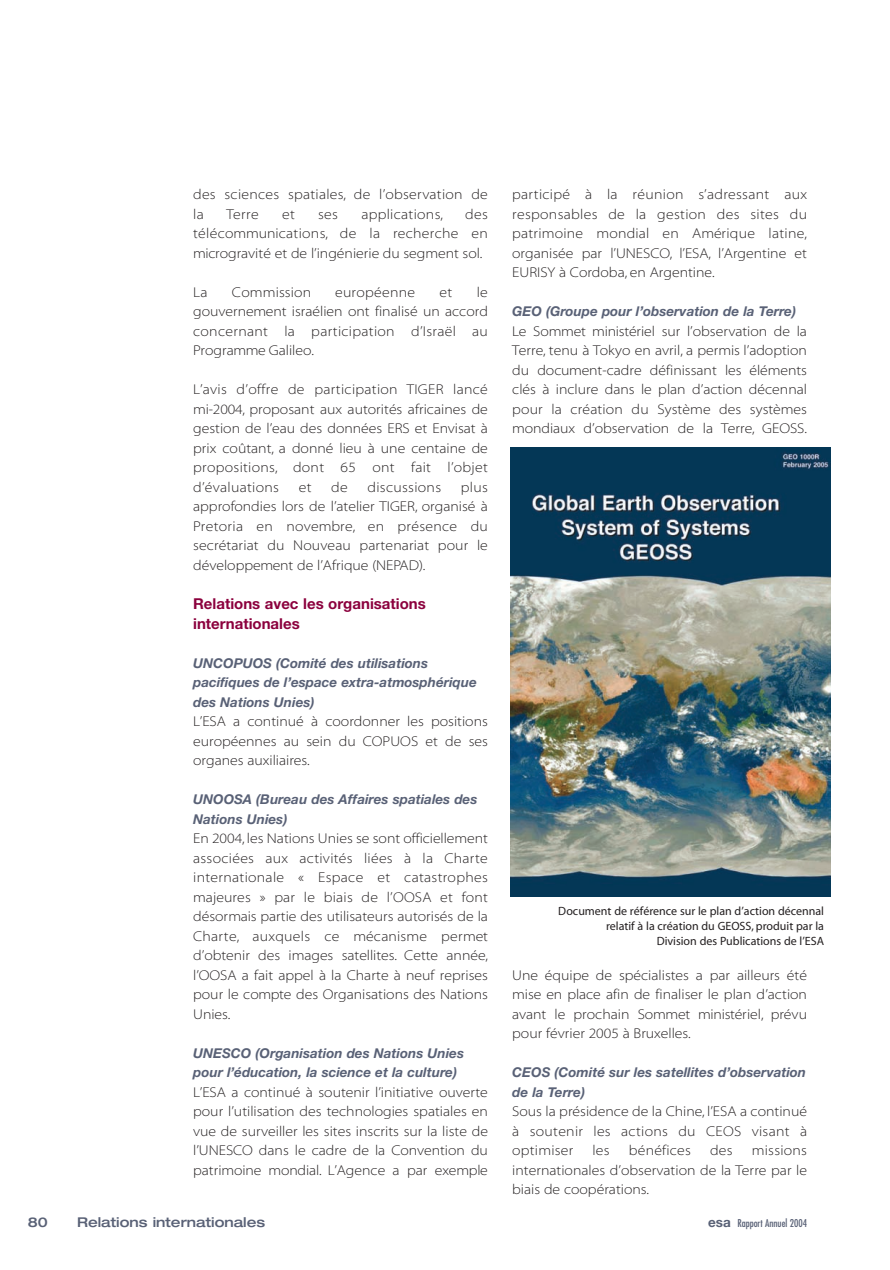
<style>
.page{position:relative;width:890px;height:1270px;background:#fff}
.page>*{position:absolute;margin:0;border:0;box-sizing:border-box;transform-origin:0 0}
.t1{font:700 15px/19.5px "Helvetica Neue";color:#8b003d}
.t2{font:14.25px/19.5px "Myriad MM 215 700";color:#231f20;text-align:justify}
.t3{font:14.25px/19.5px "Myriad MM 215 700";letter-spacing:.02em;color:#231f20}
.t4{font:italic 700 13.5px/19.5px "Helvetica Neue";color:#596176}
.t5{font:500 expanded 13.5px "Helvetica Neue";color:#596176}
.t6{font:12px/15px "Myriad MM 400 600";color:#231f20;text-align:right}
.t7{font:condensed 10.5px "Futura";color:#596176}
.s1{font-family:"Helvetica Neue";font-weight:700;font-stretch:normal;font-size:13.5px}
</style>
<div class="page">
<img style="left:510px;top:447px;width:321px;height:450px">
<p class="t3" style="left:193px;top:186px;width:296px">des sciences spatiales, de l’observation de la</p>
<p class="t2" style="left:193px;top:205px;width:296px;text-indent:272px">des télécommunications, de la recherche en microgravité et de l’ingénierie du segment sol.</p>
<p class="t2" style="left:193px;top:283px;width:16px">La</p>
<p class="t2" style="left:232px;top:283px;width:81px">Commission</p>
<p class="t3" style="left:335px;top:283px;width:81px">européenne</p>
<p class="t2" style="left:439px;top:283px;width:14px">et</p>
<p class="t2" style="left:226px;top:205px;width:34px">Terre</p>
<p class="t2" style="left:282px;top:205px;width:14px">et</p>
<p class="t2" style="left:318px;top:205px;width:21px">ses</p>
<p class="t3" style="left:361px;top:205px;width:83px">applications,</p>
<p class="t2" style="left:193px;top:283px;width:296px;text-indent:283px">le gouvernement israélien ont finalisé un accord concernant la participation d’Israël au Programme Galileo.</p>
<p class="t2" style="left:193px;top:381px;width:296px">L’avis d’offre de participation TIGER lancé mi-2004, proposant aux autorités africaines de gestion de l’eau des données ERS et Envisat à prix coûtant, a donné lieu à une centaine de propositions, dont 65 ont fait l’objet d’évaluations</p>
<p class="t2" style="left:193px;top:478px;width:296px;text-indent:268px">plus approfondies lors de l’atelier TIGER, organisé à Pretoria en novembre, en présence du secrétariat du Nouveau partenariat pour le développement de l’Afrique (NEPAD).</p>
<p class="t1" style="left:193px;top:595px;width:234px">Relations avec les organisations internationales</p>
<p class="t4" style="left:193px;top:654px;width:285px">UNCOPUOS (Comité des utilisations pacifiques de l’espace extra-atmosphérique des Nations Unies)</p>
<p class="t2" style="left:193px;top:712px;width:296px">L’ESA a continué à coordonner les positions européennes au sein du COPUOS et de ses organes auxiliaires.</p>
<p class="t4" style="left:193px;top:790px;width:286px">UNOOSA (Bureau des Affaires spatiales des<br>Nations Unies)</p>
<p class="t2" style="left:193px;top:829px;width:296px">En 2004, les Nations Unies se sont officiellement associées aux activités liées à la Charte internationale « Espace et catastrophes majeures » par le biais de l’OOSA et font désormais partie des utilisateurs autorisés de la Charte, auxquels ce mécanisme permet d’obtenir des images satellites. Cette année, l’OOSA a fait appel à la Charte à neuf reprises pour le compte des Organisations des Nations Unies.</p>
<p class="t4" style="left:193px;top:1044px;width:272px">UNESCO (Organisation des Nations Unies pour l’éducation, la science et la culture)</p>
<p class="t2" style="left:193px;top:1083px;width:296px">L’ESA a continué à soutenir l’initiative ouverte pour l’utilisation des technologies spatiales en vue de surveiller les sites inscrits sur la liste de l’UNESCO dans le cadre de la Convention du patrimoine mondial. L’Agence a par exemple</p>
<p class="t2" style="left:299px;top:478px;width:14px">et</p>
<p class="t2" style="left:331px;top:478px;width:18px">de</p>
<p class="t3" style="left:367px;top:478px;width:75px">discussions</p>
<p class="t2" style="left:512px;top:186px;width:296px">participé à la réunion s’adressant aux responsables de la gestion des sites du patrimoine mondial en Amérique latine, organisée par l’UNESCO, l’ESA, l’Argentine et EURISY à Cordoba, en Argentine.</p>
<p class="t4" style="left:512px;top:303px;width:285px">GEO (Groupe pour l’observation de la Terre)</p>
<p class="t2" style="left:512px;top:322px;width:296px">Le Sommet ministériel sur l’observation de la Terre, tenu à Tokyo en avril, a permis l’adoption du document-cadre définissant les éléments clés à inclure dans le plan d’action décennal pour la création du Système des systèmes mondiaux d’observation de la Terre, GEOSS.</p>
<p class="t6" style="left:558px;top:903px;width:267px">Document de référence sur le plan d’action décennal relatif à la création du GEOSS, produit par la<br>Division des Publications de l’ESA</p>
<p class="t2" style="left:512px;top:966px;width:296px">Une équipe de spécialistes a par ailleurs été mise en place afin de finaliser le plan d’action avant le prochain Sommet ministériel, prévu pour février 2005 à Bruxelles.</p>
<p class="t4" style="left:512px;top:1063px;width:295px">CEOS (Comité sur les satellites d’observation de la Terre)</p>
<p class="t2" style="left:512px;top:1102px;width:296px">Sous la présidence de la Chine, l’ESA a continué à soutenir les actions du CEOS visant à optimiser</p>
<p class="t2" style="left:592px;top:1141px;width:19px">les</p>
<p class="t2" style="left:628px;top:1141px;width:64px">bénéfices</p>
<p class="t2" style="left:710px;top:1141px;width:24px">des</p>
<p class="t2" style="left:512px;top:1141px;width:296px;text-indent:239px">missions internationales d’observation de la Terre par le biais de coopérations.</p>
<p class="t5" style="left:28px;top:1216px;width:21px">80</p>
<p class="t5" style="left:77px;top:1216px;width:190px">Relations internationales</p>
<p class="t7" style="left:708px;top:1218px;width:100px"><span class="s1">esa</span> Rapport Annuel 2004</p>
</div>
